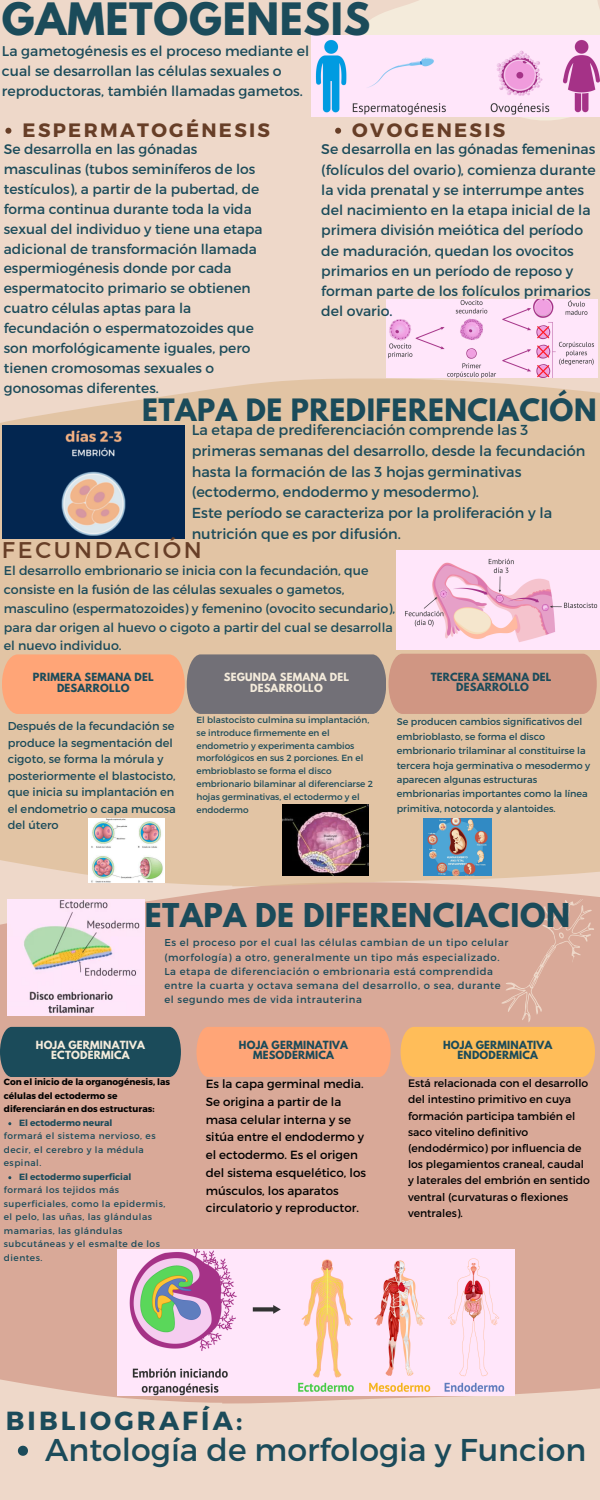
<style>
.page{position:relative;width:600px;height:1500px;background:#eed8c9}
.page>*{position:absolute;margin:0;border:0;box-sizing:border-box;transform-origin:0 0}
.t1{font:700 39.6px "League Spartan";letter-spacing:.02em;color:#1b4b5a}
.t2{font:31.5px "Montserrat";color:#1b4b5a}
.t3{font:700 29.1px "League Spartan";letter-spacing:.02em;color:#1b4b5a}
.t4{font:700 27.3px "League Spartan";letter-spacing:.02em;color:#1b4b5a}
.t5{font:700 26.2px "Montserrat";letter-spacing:.12em;color:#1b4b5a}
.t6{font:22.7px "Montserrat";letter-spacing:.12em;color:#673e27}
.t7{font:700 19.4px "Montserrat";letter-spacing:.12em;color:#673e27}
.t8{font:14.5px/20.6px "Montserrat";color:#1b4b5a}
.t9{font:14.1px/20.2px "Montserrat";color:#1b4b5a}
.t10{font:13.8px/19.9px "Montserrat";color:#1b4b5a}
.t11{font:12.6px/18.8px "Montserrat";color:#1b4b5a}
.t12{font:11.8px/17.8px "Montserrat";color:#000}
.t13{font:11.4px/16.5px "Montserrat";color:#1b4b5a}
.t14{font:10.8px/16.2px "Montserrat";color:#000}
.t15{font:10px/14.2px "Montserrat";letter-spacing:.055em;color:#1b4b5a}
.t16{font:700 10px/10.5px "League Spartan";letter-spacing:.02em;color:#1b4b5a;text-align:center}
.t17{font:700 10px/10.5px "League Spartan";letter-spacing:.02em;color:#f4ebdb;text-align:center}
.t18{font:9.6px/14.4px "Montserrat";color:#1b4b5a}
.t19{font:9px/13.5px "Montserrat";letter-spacing:.055em;color:#1b4b5a}
.t20{font:700 9px/13.5px "Montserrat";color:#000}
.t21{font:700 9px "Montserrat";color:#1b4b5a}
.t22{font:8.9px/12.8px "Montserrat";color:#1b4b5a}
</style>
<div class="page">
<svg style="left:322px;top:0;width:278px;height:131px;fill:#f4ebdb"></svg>
<div style="left:0;top:886px;width:600px;height:517px;background:#d9a998"></div>
<div style="left:0;top:379px;width:600px;height:507px;background:#e2c4a4"></div>
<svg style="left:2px;top:654px;width:595px;height:60px"></svg>
<div style="left:0;top:1027px;width:181px;height:50px;background:#1b4b5a"></div>
<svg style="left:401px;top:883px;width:199px;height:194px"></svg>
<div style="left:197px;top:1027px;width:194px;height:50px;background:#ffa577"></div>
<img style="left:311px;top:36px;width:289px;height:81px">
<img style="left:386px;top:300px;width:212px;height:77px">
<img style="left:3px;top:426px;width:181px;height:112px">
<img style="left:397px;top:550px;width:203px;height:99px">
<img style="left:8px;top:900px;width:137px;height:115px">
<img style="left:117px;top:1250px;width:398px;height:145px">
<img style="left:89px;top:818px;width:75px;height:65px">
<img style="left:283px;top:805px;width:85px;height:71px">
<img style="left:423px;top:819px;width:69px;height:57px">
<svg style="left:5px;top:128px;width:6px;height:6px"></svg>
<svg style="left:18px;top:1446px;width:10px;height:10px"></svg>
<svg style="left:335px;top:128px;width:6px;height:6px"></svg>
<p class="t1" style="left:2px;top:-1px;width:370px">GAMETOGENESIS</p>
<p class="t9" style="left:2px;top:40px;width:309px">La gametogénesis es el proceso mediante el cual se desarrollan las células sexuales o reproductoras, también llamadas gametos.</p>
<p class="t7" style="left:23px;top:117px;width:249px">ESPERMATOGÉNESIS</p>
<p class="t7" style="left:352px;top:117px;width:155px">OVOGENESIS</p>
<p class="t10" style="left:4px;top:139px;width:260px">Se desarrolla en las gónadas masculinas (tubos seminíferos de los testículos), a partir de la pubertad, de forma continua durante toda la vida sexual del individuo y tiene una etapa adicional de transformación llamada espermiogénesis donde por cada espermatocito primario se obtienen cuatro células aptas para la fecundación o espermatozoides que son morfológicamente iguales, pero tienen cromosomas sexuales o gonosomas diferentes.</p>
<p class="t9" style="left:321px;top:139px;width:276px">Se desarrolla en las gónadas femeninas (folículos del ovario), comienza durante la vida prenatal y se interrumpe antes del nacimiento en la etapa inicial de la primera división meiótica del período de maduración, quedan los ovocitos primarios en un período de reposo y forman parte de los folículos primarios del ovario.</p>
<p class="t4" style="left:142px;top:397px;width:456px">ETAPA DE PREDIFERENCIACIÓN</p>
<p class="t8" style="left:192px;top:419px;width:395px">La etapa de prediferenciación comprende las 3 primeras semanas del desarrollo, desde la fecundación hasta la formación de las 3 hojas germinativas (ectodermo, endodermo y mesodermo).</p>
<p class="t8" style="left:192px;top:502px;width:362px">Este período se caracteriza por la proliferación y la nutrición que es por difusión.</p>
<p class="t11" style="left:4px;top:561px;width:393px">El desarrollo embrionario se inicia con la fecundación, que consiste en la fusión de las células sexuales o gametos, masculino (espermatozoides) y femenino (ovocito secundario), para dar origen al huevo o cigoto a partir del cual se desarrolla el nuevo individuo.</p>
<p class="t6" style="left:2px;top:535px;width:201px">FECUNDACIÓN</p>
<h1 class="t16" style="left:33px;top:673px;width:122px">PRIMERA SEMANA DEL<br>DESARROLLO</h1>
<p class="t17" style="left:224px;top:673px;width:127px">SEGUNDA SEMANA DEL<br>DESARROLLO</p>
<p class="t16" style="left:431px;top:673px;width:122px">TERCERA SEMANA DEL</p>
<p class="t16" style="left:456px;top:683px;width:74px">DESARROLLO</p>
<p class="t13" style="left:8px;top:717px;width:170px">Después de la fecundación se produce la segmentación del cigoto, se forma la mórula y posteriormente el blastocisto, que inicia su implantación en el endometrio o capa mucosa del útero</p>
<p class="t22" style="left:197px;top:713px;width:178px">El blastocisto culmina su implantación, se introduce firmemente en el endometrio y experimenta cambios morfológicos en sus 2 porciones. En el embrioblasto se forma el disco embrionario bilaminar al diferenciarse 2 hojas germinativas, el ectodermo y el endodermo</p>
<p class="t18" style="left:397px;top:714px;width:195px">Se producen cambios significativos del embrioblasto, se forma el disco embrionario trilaminar al constituirse la tercera hoja germinativa o mesodermo y aparecen algunas estructuras embrionarias importantes como la línea primitiva, notocorda y alantoides.</p>
<p class="t3" style="left:145px;top:901px;width:427px">ETAPA DE DIFERENCIACION</p>
<p class="t15" style="left:164px;top:935px;width:346px">Es el proceso por el cual las células cambian de un tipo celular (morfología) a otro, generalmente un tipo más especializado.</p>
<p class="t15" style="left:164px;top:964px;width:338px">La etapa de diferenciación o embrionaria está comprendida entre la cuarta y octava semana del desarrollo, o sea, durante el segundo mes de vida intrauterina</p>
<p class="t17" style="left:36px;top:1041px;width:111px">HOJA GERMINATIVA<br>ECTODÉRMICA</p>
<p class="t16" style="left:443px;top:1041px;width:111px">HOJA GERMINATIVA<br>ENDODERMICA</p>
<p class="t16" style="left:239px;top:1041px;width:111px">HOJA GERMINATIVA<br>MESODÉRMICA</p>
<h2 class="t20" style="left:4px;top:1075px;width:168px">Con el inicio de la organogénesis, las células del ectodermo se diferenciarán en dos estructuras:</h2>
<p class="t21" style="left:19px;top:1117px;width:95px">El ectodermo neural</p>
<p class="t19" style="left:4px;top:1129px;width:153px">formará el sistema nervioso, es decir, el cerebro y la médula espinal.</p>
<p class="t21" style="left:19px;top:1171px;width:114px">El ectodermo superficial</p>
<p class="t19" style="left:4px;top:1183px;width:163px">formará los tejidos más superficiales, como la epidermis, el pelo, las uñas, las glándulas mamarias, las glándulas subcutáneas y el esmalte de los dientes.</p>
<p class="t12" style="left:206px;top:1074px;width:162px">Es la capa germinal media.<br>Se origina a partir de la masa celular interna y se sitúa entre el endodermo y el ectodermo. Es el origen del sistema esquelético, los músculos, los aparatos circulatorio y reproductor.</p>
<p class="t14" style="left:408px;top:1075px;width:183px">Está relacionada con el desarrollo del intestino primitivo en cuya formación participa también el saco vitelino definitivo (endodérmico) por influencia de los plegamientos craneal, caudal y laterales del embrión en sentido ventral (curvaturas o flexiones ventrales).</p>
<p class="t5" style="left:6px;top:1403px;width:238px">BIBLIOGRAFÍA:</p>
<p class="t2" style="left:45px;top:1429px;width:543px">Antología de morfologia y Funcion</p>
</div>
